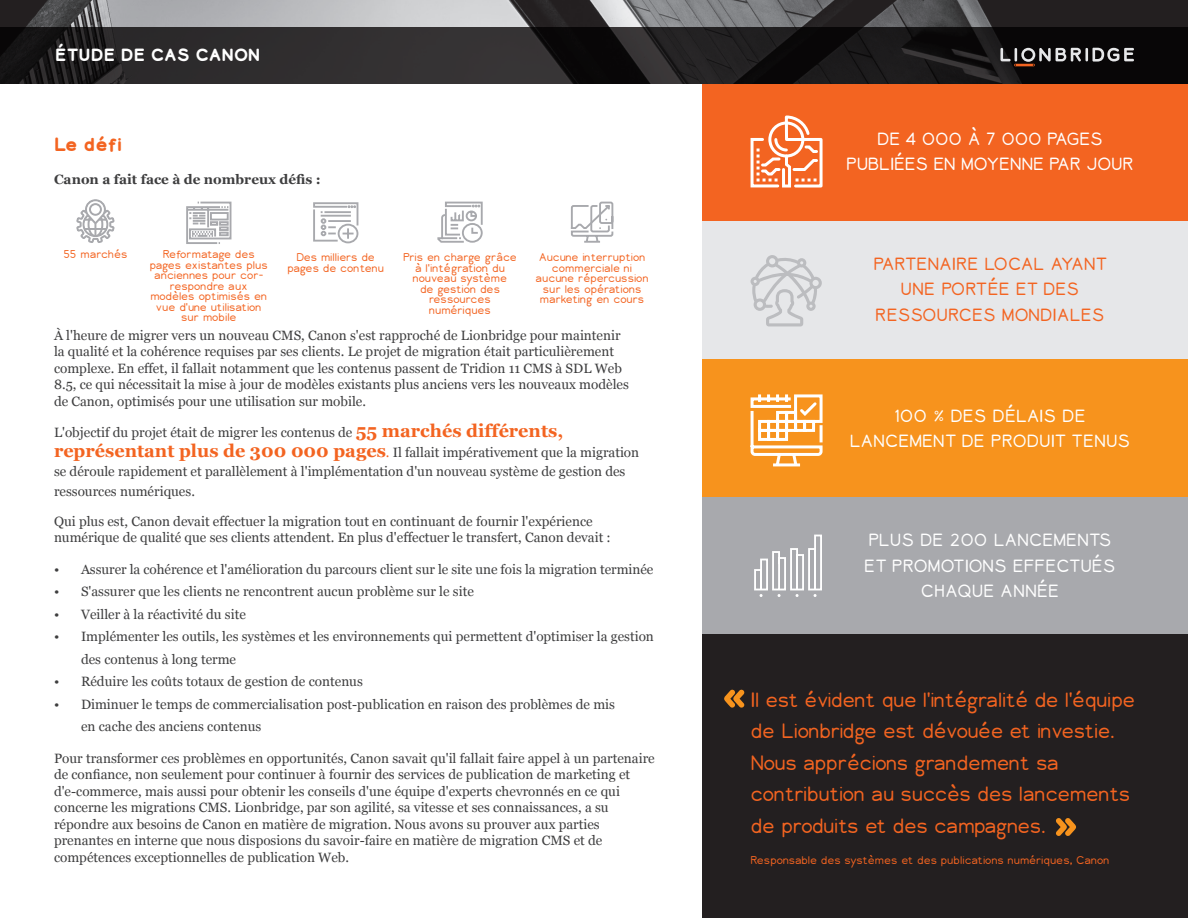
<style>
.page{position:relative;width:1188px;height:918px;background:#fff}
.page>*{position:absolute;margin:0;border:0;box-sizing:border-box;transform-origin:0 0}
.t1{font:700 52.5px "Lionbridge Sans";color:#f7931d}
.t2{font:300 19.5px/31.5px "Lionbridge Sans";letter-spacing:-.02em;color:#f36421}
.t3{font:700 18px "Lionbridge Sans";color:#f36421}
.t4{font:300 16.5px/25.5px "Lionbridge Sans";color:#fff;text-align:center}
.t5{font:300 16.5px/25.5px "Lionbridge Sans";color:#f36421;text-align:center}
.t6{font:300 16.5px/25.5px "Lionbridge Sans";letter-spacing:-.02em;color:#fff;text-align:center}
.t7{font:700 16.5px "Lionbridge Sans";letter-spacing:-.02em;color:#fff}
.t8{font:13.5px/16.5px "Georgia";color:#3e3e3f}
.t9{font:700 13.5px "Georgia";color:#3e3e3f}
.t10{font:300 10.5px/10.5px "Lionbridge Sans";color:#f36421;text-align:center}
.s1{font-weight:700;font-size:18px;color:#f36421}
.s2{color:#f36421}
</style>
<div class="page">
<div style="left:702px;top:497px;width:486px;height:137px;background:#a8a9ad"></div>
<div style="left:702px;top:359px;width:486px;height:138px;background:#f7931d"></div>
<div style="left:702px;top:221px;width:486px;height:138px;background:#e6e7e9"></div>
<div style="left:702px;top:83px;width:486px;height:138px;background:#f36421"></div>
<div style="left:702px;top:634px;width:486px;height:284px;background:#231f20"></div>
<img style="left:0;top:0;width:1188px;height:27px">
<svg style="left:750px;top:394px;width:73px;height:73px"></svg>
<svg style="left:754px;top:534px;width:68px;height:63px"></svg>
<svg style="left:313px;top:202px;width:46px;height:42px"></svg>
<svg style="left:437px;top:201px;width:46px;height:42px"></svg>
<svg style="left:186px;top:201px;width:46px;height:43px"></svg>
<svg style="left:76px;top:199px;width:39px;height:44px"></svg>
<svg style="left:750px;top:115px;width:73px;height:73px"></svg>
<svg style="left:751px;top:255px;width:71px;height:71px"></svg>
<svg style="left:0;top:27px;width:1188px;height:56px;background:#201e1f"></svg>
<svg style="left:1000px;top:48px;width:134px;height:18px;background:#524f4f"></svg>
<svg style="left:570px;top:201px;width:44px;height:42px"></svg>
<p class="t7" style="left:55px;top:44px;width:207px">ÉTUDE DE CAS CANON</p>
<p class="t3" style="left:54px;top:131px;width:70px">Le défi</p>
<p class="t9" style="left:54px;top:169px;width:268px">Canon a fait face à de nombreux défis :</p>
<p class="t10" style="left:63px;top:249px;width:66px">55 marchés</p>
<p class="t10" style="left:288px;top:252px;width:98px">Des milliers de pages de contenu</p>
<p class="t10" style="left:403px;top:252px;width:115px">Pris en charge grâce à l'intégration du nouveau système<br>de gestion des ressources numériques</p>
<p class="t10" style="left:535px;top:252px;width:115px">Aucune interruption commerciale ni aucune répercussion sur les opérations marketing en cours</p>
<p class="t10" style="left:150px;top:249px;width:120px">Reformatage des pages existantes plus anciennes pour cor&shy;respondre aux modèles optimisés en vue d'une utilisation sur mobile</p>
<p class="t8" style="left:54px;top:326px;width:576px">À l'heure de migrer vers un nouveau CMS, Canon s'est rapproché de Lionbridge pour maintenir la qualité et la cohérence requises par ses clients. Le projet de migration était particulièrement complexe. En effet, il fallait notamment que les contenus passent de Tridion 11 CMS à SDL Web 8.5, ce qui nécessitait la mise à jour de modèles existants plus anciens vers les nouveaux modèles de Canon, optimisés pour une utilisation sur mobile.</p>
<p class="t8" style="left:54px;top:422px;width:587px;line-height:19.5px">L'objectif du projet était de migrer les contenus de <span class="s1">55 marchés différents, représentant plus de 300 000 pages</span><span class="s2">.</span> Il fallait impérativement que la migration se déroule rapidement et parallèlement à l'implémentation d'un nouveau système de gestion des ressources numériques.</p>
<p class="t8" style="left:54px;top:512px;width:558px">Qui plus est, Canon devait effectuer la migration tout en continuant de fournir l'expérience numérique de qualité que ses clients attendent. En plus d'effectuer le transfert, Canon devait :</p>
<p class="t8" style="left:54px;top:560px;width:601px">• Assurer la cohérence et l'amélioration du parcours client sur le site une fois la migration terminée</p>
<p class="t8" style="left:54px;top:583px;width:421px">• S'assurer que les clients ne rencontrent aucun problème sur le site</p>
<p class="t8" style="left:54px;top:605px;width:193px">• Veiller à la réactivité du site</p>
<p class="t8" style="left:81px;top:625px;width:574px;line-height:22.5px;text-indent:-27px">• Implémenter les outils, les systèmes et les environnements qui permettent d'optimiser la gestion des contenus à long terme</p>
<p class="t8" style="left:54px;top:673px;width:310px">• Réduire les coûts totaux de gestion de contenus</p>
<p class="t8" style="left:81px;top:692px;width:536px;line-height:22.5px;text-indent:-27px">• Diminuer le temps de commercialisation post-publication en raison des problèmes de mis en cache des anciens contenus</p>
<p class="t8" style="left:54px;top:749px;width:602px">Pour transformer ces problèmes en opportunités, Canon savait qu'il fallait faire appel à un partenaire de confiance, non seulement pour continuer à fournir des services de publication de marketing et d'e-commerce, mais aussi pour obtenir les conseils d'une équipe d'experts chevronnés en ce qui concerne les migrations CMS. Lionbridge, par son agilité, sa vitesse et ses connaissances, a su répondre aux besoins de Canon en matière de migration. Nous avons su prouver aux parties prenantes en interne que nous disposions du savoir-faire en matière de migration CMS et de compétences exceptionnelles de publication Web.</p>
<p class="t6" style="left:846px;top:126px;width:289px">DE 4 000 À 7 000 PAGES<br>PUBLIÉES EN MOYENNE PAR JOUR</p>
<p class="t5" style="left:874px;top:251px;width:236px">PARTENAIRE LOCAL AYANT<br>UNE PORTÉE ET DES<br>RESSOURCES MONDIALES</p>
<p class="t4" style="left:850px;top:403px;width:282px">100 % DES DÉLAIS DE<br>LANCEMENT DE PRODUIT TENUS</p>
<p class="t4" style="left:864px;top:528px;width:253px">PLUS DE 200 LANCEMENTS<br>ET PROMOTIONS EFFECTUÉS<br>CHAQUE ANNÉE</p>
<p class="t1" style="left:722px;top:661px;width:26px">«</p>
<p class="t2" style="left:751px;top:684px;width:386px">Il est évident que l'intégralité de l'équipe de Lionbridge est dévouée et investie.<br>Nous apprécions grandement sa contribution au succès des lancements de produits et des campagnes.</p>
<p class="t10" style="left:751px;top:855px;width:361px">Responsable des systèmes et des publications numériques, Canon</p>
<p class="t1" style="left:1054px;top:789px;width:26px">»</p>
</div>
